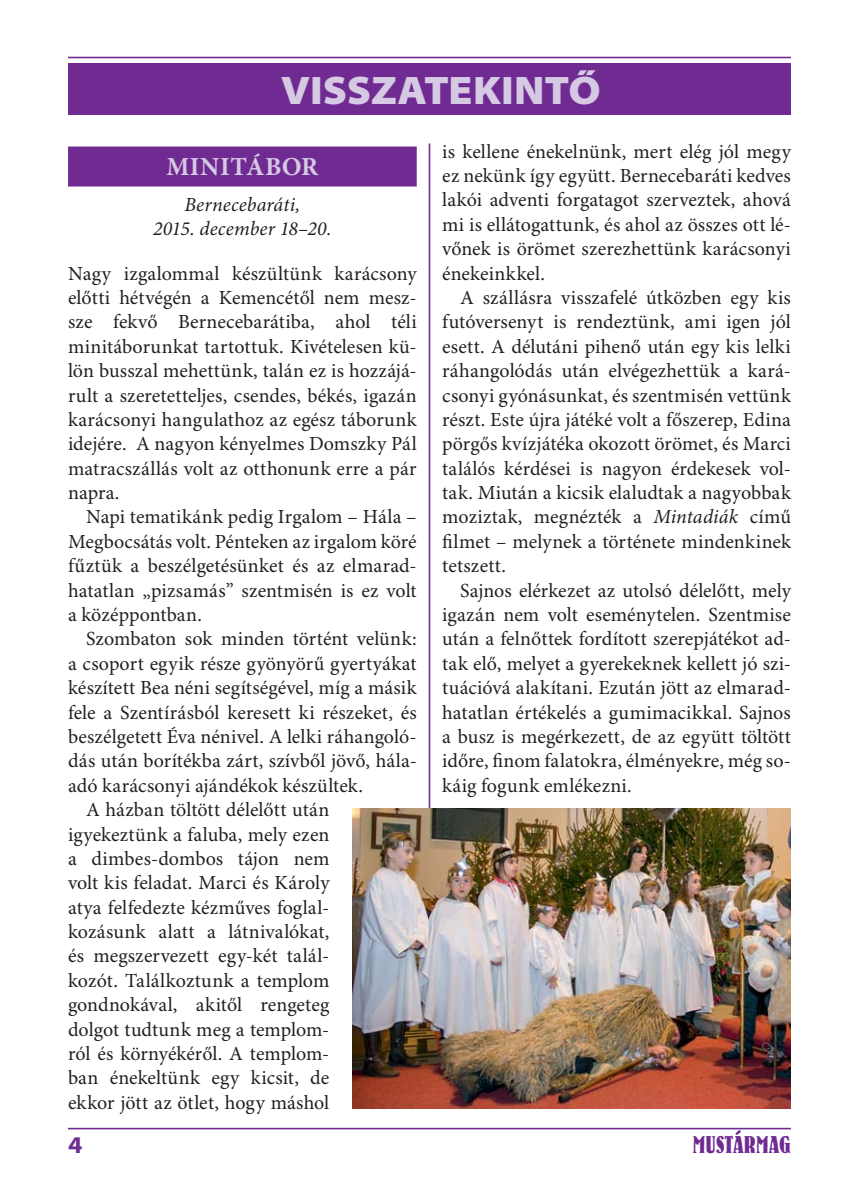
<style>
.page{position:relative;width:842px;height:1191px;background:#fff}
.page>*{position:absolute;margin:0;border:0;box-sizing:border-box;transform-origin:0 0}
.t1{font:900 semi-expanded 40px "Myriad Pro";letter-spacing:-.01em;color:#d5c9e3}
.t2{font:700 26px "Minion Pro";letter-spacing:.015em;color:#d5c9e3}
.t3{font:24px "H Bernhard Condensed Bold";letter-spacing:.005em;color:#6f2b91}
.t4{font:700 semi-expanded 24px "Myriad Pro";color:#6f2b91}
.t5{font:20px/24.4px "Minion Pro";color:#231f20;text-align:justify}
.t6{font:italic 20px/24px "Minion Pro";letter-spacing:.005em;color:#231f20;text-align:center}
.s1{font-style:italic}
</style>
<div class="page">
<hr style="left:68px;top:1127px;width:723px;height:2px;background:#6f2b91">
<hr style="left:429px;top:143px;width:1px;height:965px;background:#6f2b91">
<hr style="left:68px;top:57px;width:723px;height:1px;background:#6f2b91">
<div style="left:68px;top:63px;width:723px;height:51px;background:#6f2b91"></div>
<div style="left:68px;top:146px;width:349px;height:40px;background:#6f2b91"></div>
<img style="left:352px;top:808px;width:439px;height:300px">
<h1 class="t1" style="left:281px;top:75px;width:322px">VISSZATEKINTŐ</h1>
<h2 class="t2" style="left:166px;top:156px;width:154px">MINITÁBOR</h2>
<p class="t6" style="left:153px;top:195px;width:180px">Bernecebaráti,<br>2015. december 18–20.</p>
<p class="t5" style="left:68px;top:263px;width:350px">Nagy izgalommal készültünk karácsony előtti hétvégén a Kemencétől nem mesz&shy;sze fekvő Bernecebarátiba, ahol téli minitáborunkat tartottuk. Kivételesen kü&shy;lön busszal mehettünk, talán ez is hozzájá&shy;rult a szeretetteljes, csendes, békés, igazán karácsonyi hangulathoz az egész táborunk idejére. A nagyon kényelmes Domszky Pál matracszállás volt az otthonunk erre a pár napra.</p>
<p class="t5" style="left:68px;top:506px;width:350px;text-indent:18px">Napi tematikánk pedig Irgalom – Hála – Megbocsátás volt. Pénteken az irgalom köré fűztük a beszélgetésünket és az elmarad&shy;hatatlan „pizsamás” szentmisén is ez volt a középpontban.</p>
<p class="t5" style="left:86px;top:628px;width:332px">Szombaton sok minden történt velünk:</p>
<p class="t5" style="left:68px;top:653px;width:350px">a csoport egyik része gyönyörű gyertyákat</p>
<p class="t5" style="left:68px;top:677px;width:350px">készített Bea néni segítségével, míg a másik</p>
<p class="t5" style="left:68px;top:701px;width:350px">fele a Szentírásból keresett ki részeket, és</p>
<p class="t5" style="left:68px;top:726px;width:350px">beszélgetett Éva nénivel. A lelki ráhangoló-</p>
<p class="t5" style="left:68px;top:750px;width:350px">dás után borítékba zárt, szívből jövő, hála-</p>
<p class="t5" style="left:68px;top:775px;width:296px">adó karácsonyi ajándékok készültek.</p>
<p class="t5" style="left:86px;top:799px;width:245px">A házban töltött délelőtt után</p>
<p class="t5" style="left:68px;top:823px;width:263px">igyekeztünk a faluba, mely ezen</p>
<p class="t5" style="left:68px;top:848px;width:263px">a dimbes-dombos tájon nem</p>
<p class="t5" style="left:68px;top:872px;width:263px">volt kis feladat. Marci és Károly</p>
<p class="t5" style="left:68px;top:896px;width:263px">atya felfedezte kézműves foglal-</p>
<p class="t5" style="left:68px;top:921px;width:263px">kozásunk alatt a látnivalókat,</p>
<p class="t5" style="left:68px;top:945px;width:263px">és megszervezett egy-két talál-</p>
<p class="t5" style="left:68px;top:970px;width:263px">kozót. Találkoztunk a templom</p>
<p class="t5" style="left:68px;top:994px;width:263px">gondnokával, akitől rengeteg</p>
<p class="t5" style="left:68px;top:1018px;width:263px">dolgot tudtunk meg a templom-</p>
<p class="t5" style="left:68px;top:1043px;width:263px">ról és környékéről. A templom-</p>
<p class="t5" style="left:68px;top:1067px;width:263px">ban énekeltünk egy kicsit, de</p>
<p class="t5" style="left:68px;top:1091px;width:263px">ekkor jött az ötlet, hogy máshol</p>
<p class="t5" style="left:442px;top:141px;width:350px">is kellene énekelnünk, mert elég jól megy ez nekünk így együtt. Bernecebaráti kedves lakói adventi forgatagot szerveztek, ahová mi is ellátogattunk, és ahol az összes ott lé&shy;vőnek is örömet szerezhettünk karácsonyi énekeinkkel.</p>
<p class="t5" style="left:442px;top:287px;width:350px;text-indent:18px">A szállásra visszafelé útközben egy kis futóversenyt is rendeztünk, ami igen jól esett. A délutáni pihenő után egy kis lelki ráhangolódás után elvégezhettük a kará&shy;csonyi gyónásunkat, és szentmisén vettünk részt. Este újra játéké volt a főszerep, Edina pörgős kvízjátéka okozott örömet, és Marci találós kérdései is nagyon érdekesek vol&shy;tak. Miután a kicsik elaludtak a nagyobbak moziztak, megnézték a <span class="s1">Mintadiák</span> című filmet – melynek a története mindenkinek tetszett.</p>
<p class="t5" style="left:442px;top:580px;width:350px;text-indent:18px">Sajnos elérkezet az utolsó délelőtt, mely igazán nem volt eseménytelen. Szentmise után a felnőttek fordított szerepjátékot ad&shy;tak elő, melyet a gyerekeknek kellett jó szi&shy;tuációvá alakítani. Ezután jött az elmarad&shy;hatatlan értékelés a gumimacikkal. Sajnos a busz is megérkezett, de az együtt töltött időre, finom falatokra, élményekre, még so&shy;káig fogunk emlékezni.</p>
<p class="t4" style="left:68px;top:1135px;width:16px">4</p>
<p class="t3" style="left:693px;top:1135px;width:100px">MUSTÁRMAG</p>
</div>
